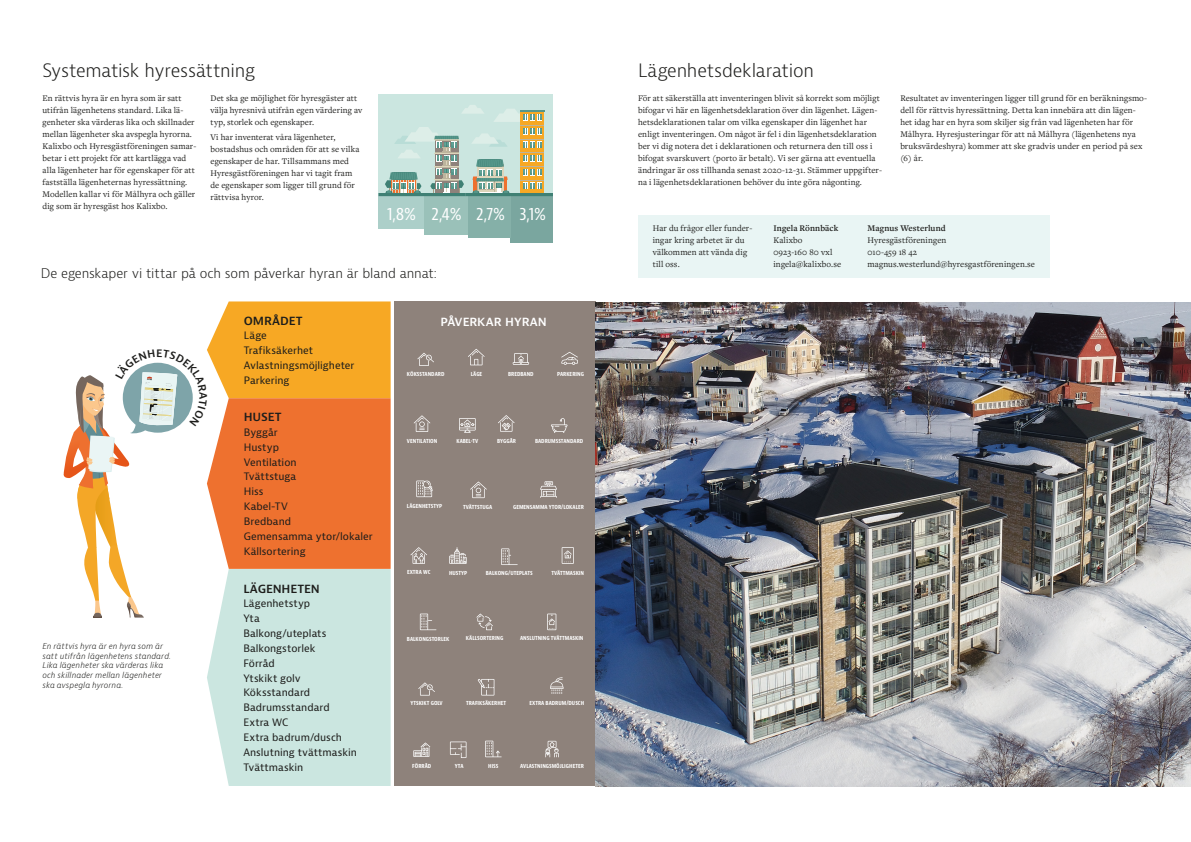
<style>
.page{position:relative;width:1191px;height:842px;background:#fff}
.page>*{position:absolute;margin:0;border:0;box-sizing:border-box;transform-origin:0 0}
.t1{font:300 18px "Bernina Sans";letter-spacing:-.015em;color:#1d1d1b}
.t2{font:condensed 17.4px "Bernina Sans";color:#fff}
.t3{font:300 13px "Bernina Sans";letter-spacing:-.01em;color:#1d1d1b}
.t4{font:600 12px "Bernina Sans";letter-spacing:-.015em;color:#1d1d1b}
.t5{font:600 12px "Bernina Sans";color:#fff}
.t6{font:10px/14.8px "Bernina Sans";letter-spacing:.005em;color:#1d1d1b}
.t7{font:9px/12px "Freight Text Pro";letter-spacing:.01em;color:#1d1d1b}
.t8{font:600 9px "Freight Text Pro";letter-spacing:.01em;color:#1d1d1b}
.t9{font:italic 300 8px/9.6px "Bernina Sans";letter-spacing:.01em;color:#1d1d1b}
.t10{font:700 condensed 5.9px "Bernina Sans";color:#fff}
</style>
<div class="page">
<div style="left:394px;top:301px;width:201px;height:485px;background:#8e827b"></div>
<svg style="left:468px;top:349px;width:16px;height:16px"></svg>
<svg style="left:478px;top:679px;width:16px;height:17px"></svg>
<svg style="left:545px;top:741px;width:14px;height:16px"></svg>
<svg style="left:561px;top:352px;width:17px;height:13px"></svg>
<svg style="left:498px;top:415px;width:16px;height:17px"></svg>
<svg style="left:449px;top:547px;width:17px;height:17px"></svg>
<svg style="left:414px;top:415px;width:16px;height:17px"></svg>
<svg style="left:470px;top:481px;width:17px;height:17px"></svg>
<svg style="left:485px;top:741px;width:17px;height:16px"></svg>
<svg style="left:459px;top:418px;width:16px;height:15px"></svg>
<svg style="left:512px;top:353px;width:17px;height:12px"></svg>
<svg style="left:540px;top:481px;width:17px;height:17px"></svg>
<svg style="left:476px;top:613px;width:17px;height:17px"></svg>
<svg style="left:416px;top:480px;width:17px;height:17px"></svg>
<svg style="left:450px;top:741px;width:16px;height:17px"></svg>
<svg style="left:501px;top:548px;width:17px;height:17px"></svg>
<svg style="left:420px;top:614px;width:16px;height:16px"></svg>
<svg style="left:413px;top:742px;width:17px;height:15px"></svg>
<svg style="left:418px;top:682px;width:17px;height:13px"></svg>
<svg style="left:417px;top:353px;width:17px;height:13px"></svg>
<svg style="left:551px;top:418px;width:16px;height:15px"></svg>
<svg style="left:410px;top:547px;width:17px;height:17px"></svg>
<svg style="left:550px;top:677px;width:13px;height:17px"></svg>
<svg style="left:547px;top:614px;width:9px;height:16px"></svg>
<svg style="left:561px;top:547px;width:13px;height:17px"></svg>
<img style="left:595px;top:302px;width:596px;height:484px">
<div style="left:638px;top:215px;width:411px;height:63px;background:#e9f5f4"></div>
<div style="left:378px;top:94px;width:175px;height:107px;background:#cbe6e0"></div>
<div style="left:511px;top:193px;width:42px;height:49px;background:#7aa69f"></div>
<div style="left:378px;top:193px;width:47px;height:36px;background:#accfc9"></div>
<div style="left:424px;top:193px;width:44px;height:42px;background:#9ac1b9"></div>
<div style="left:468px;top:193px;width:43px;height:45px;background:#85b0a8"></div>
<svg style="left:378px;top:105px;width:175px;height:91px"></svg>
<svg style="left:63px;top:301px;width:328px;height:485px"></svg>
<h1 class="t1" style="left:43px;top:59px;width:214px">Systematisk hyressättning</h1>
<p class="t7" style="left:43px;top:92px;width:155px">En rättvis hyra är en hyra som är satt utifrån lägenhetens standard. Lika lä&shy;genheter ska värderas lika och skillnader mellan lägenheter ska avspegla hyrorna.<br>Kalixbo och Hyresgästföreningen samar&shy;betar i ett projekt för att kartlägga vad alla lägenheter har för egenskaper för att fastställa lägenheternas hyressättning.<br>Modellen kallar vi för Målhyra och gäller dig som är hyresgäst hos Kalixbo.</p>
<p class="t7" style="left:210px;top:92px;width:153px">Det ska ge möjlighet för hyresgäster att välja hyresnivå utifrån egen värdering av typ, storlek och egenskaper.</p>
<p class="t7" style="left:210px;top:130px;width:150px">Vi har inventerat våra lägenheter, bostadshus och områden för att se vilka egenskaper de har. Tillsammans med Hyresgästföreningen har vi tagit fram de egenskaper som ligger till grund för rättvisa hyror.</p>
<h2 class="t2" style="left:387px;top:203px;width:161px">1,8% 2,4% 2,7% 3,1%</h2>
<h3 class="t3" style="left:41px;top:264px;width:397px">De egenskaper vi tittar på och som påverkar hyran är bland annat:</h3>
<p class="t9" style="left:43px;top:642px;width:130px">En rättvis hyra är en hyra som är satt utifrån lägenhetens standard.<br>Lika lägenheter ska värderas lika och skillnader mellan lägenheter ska avspegla hyrorna.</p>
<h3 class="t4" style="left:244px;top:312px;width:60px">OMRÅDET</h3>
<p class="t6" style="left:244px;top:329px;width:112px">Läge<br>Trafiksäkerhet<br>Avlastningsmöjligheter<br>Parkering</p>
<h3 class="t4" style="left:244px;top:409px;width:39px">HUSET</h3>
<p class="t6" style="left:244px;top:425px;width:130px">Byggår<br>Hustyp<br>Ventilation<br>Tvättstuga<br>Hiss<br>Kabel-TV<br>Bredband<br>Gemensamma ytor/lokaler<br>Källsortering</p>
<h3 class="t4" style="left:243px;top:580px;width:78px">LÄGENHETEN</h3>
<p class="t6" style="left:243px;top:596px;width:115px">Lägenhetstyp<br>Yta<br>Balkong/uteplats<br>Balkongstorlek<br>Förråd<br>Ytskikt golv<br>Köksstandard<br>Badrumsstandard<br>Extra WC<br>Extra badrum/dusch<br>Anslutning tvättmaskin<br>Tvättmaskin</p>
<h3 class="t5" style="left:440px;top:314px;width:108px">PÅVERKAR HYRAN</h3>
<p class="t10" style="left:407px;top:370px;width:39px">KÖKSSTANDARD</p>
<p class="t10" style="left:471px;top:370px;width:13px">LÄGE</p>
<p class="t10" style="left:508px;top:370px;width:27px">BREDBAND</p>
<p class="t10" style="left:557px;top:370px;width:28px">PARKERING</p>
<p class="t10" style="left:407px;top:437px;width:32px">VENTILATION</p>
<p class="t10" style="left:456px;top:437px;width:23px">KABEL-TV</p>
<p class="t10" style="left:497px;top:437px;width:20px">BYGGÅR</p>
<p class="t10" style="left:535px;top:437px;width:50px">BADRUMSSTANDARD</p>
<p class="t10" style="left:407px;top:502px;width:37px">LÄGENHETSTYP</p>
<p class="t10" style="left:463px;top:503px;width:30px">TVÄTTSTUGA</p>
<p class="t10" style="left:513px;top:503px;width:72px">GEMENSAMMA YTOR/LOKALER</p>
<p class="t10" style="left:407px;top:568px;width:25px">EXTRA WC</p>
<p class="t10" style="left:449px;top:569px;width:20px">HUSTYP</p>
<p class="t10" style="left:486px;top:569px;width:48px">BALKONG/UTEPLATS</p>
<p class="t10" style="left:551px;top:569px;width:34px">TVÄTTMASKIN</p>
<p class="t10" style="left:407px;top:635px;width:44px">BALKONGSTORLEK</p>
<p class="t10" style="left:466px;top:634px;width:39px">KÄLLSORTERING</p>
<p class="t10" style="left:520px;top:634px;width:65px">ANSLUTNING TVÄTTMASKIN</p>
<p class="t10" style="left:410px;top:699px;width:34px">YTSKIKT GOLV</p>
<p class="t10" style="left:466px;top:699px;width:42px">TRAFIKSÄKERHET</p>
<p class="t10" style="left:529px;top:699px;width:56px">EXTRA BADRUM/DUSCH</p>
<p class="t10" style="left:412px;top:762px;width:21px">FÖRRÅD</p>
<p class="t10" style="left:455px;top:762px;width:10px">YTA</p>
<p class="t10" style="left:488px;top:762px;width:12px">HISS</p>
<p class="t10" style="left:520px;top:762px;width:65px">AVLASTNINGSMÖJLIGHETER</p>
<h1 class="t1" style="left:638px;top:59px;width:177px">Lägenhetsdeklaration</h1>
<p class="t7" style="left:638px;top:92px;width:245px">För att säkerställa att inventeringen blivit så korrekt som möjligt bifogar vi här en lägenhetsdeklaration över din lägenhet. Lägen&shy;hetsdeklarationen talar om vilka egenskaper din lägenhet har enligt inventeringen. Om något är fel i din lägenhetsdeklaration ber vi dig notera det i deklarationen och returnera den till oss i bifogat svarskuvert (porto är betalt). Vi ser gärna att eventuella ändringar är oss tillhanda senast 2020-12-31. Stämmer uppgifter&shy;na i lägenhetsdeklarationen behöver du inte göra någonting.</p>
<p class="t7" style="left:900px;top:92px;width:248px">Resultatet av inventeringen ligger till grund för en beräkningsmo&shy;dell för rättvis hyressättning. Detta kan innebära att din lägen&shy;het idag har en hyra som skiljer sig från vad lägenheten har för Målhyra. Hyresjusteringar för att nå Målhyra (lägenhetens nya bruksvärdeshyra) kommer att ske gradvis under en period på sex (6) år.</p>
<p class="t7" style="left:652px;top:222px;width:101px">Har du frågor eller funder&shy;ingar kring arbetet är du välkommen att vända dig till oss.</p>
<p class="t8" style="left:773px;top:223px;width:66px">Ingela Rönnbäck</p>
<p class="t8" style="left:867px;top:223px;width:80px">Magnus Westerlund</p>
<p class="t7" style="left:773px;top:234px;width:31px">Kalixbo</p>
<p class="t7" style="left:867px;top:234px;width:80px">Hyresgästföreningen</p>
<p class="t7" style="left:773px;top:246px;width:61px">0923-160 80 vxl</p>
<p class="t7" style="left:867px;top:246px;width:51px">010-459 18 42</p>
<p class="t7" style="left:773px;top:258px;width:69px">ingela@kalixbo.se</p>
<p class="t7" style="left:867px;top:258px;width:169px">magnus.westerlund@hyresgastföreningen.se</p>
</div>
